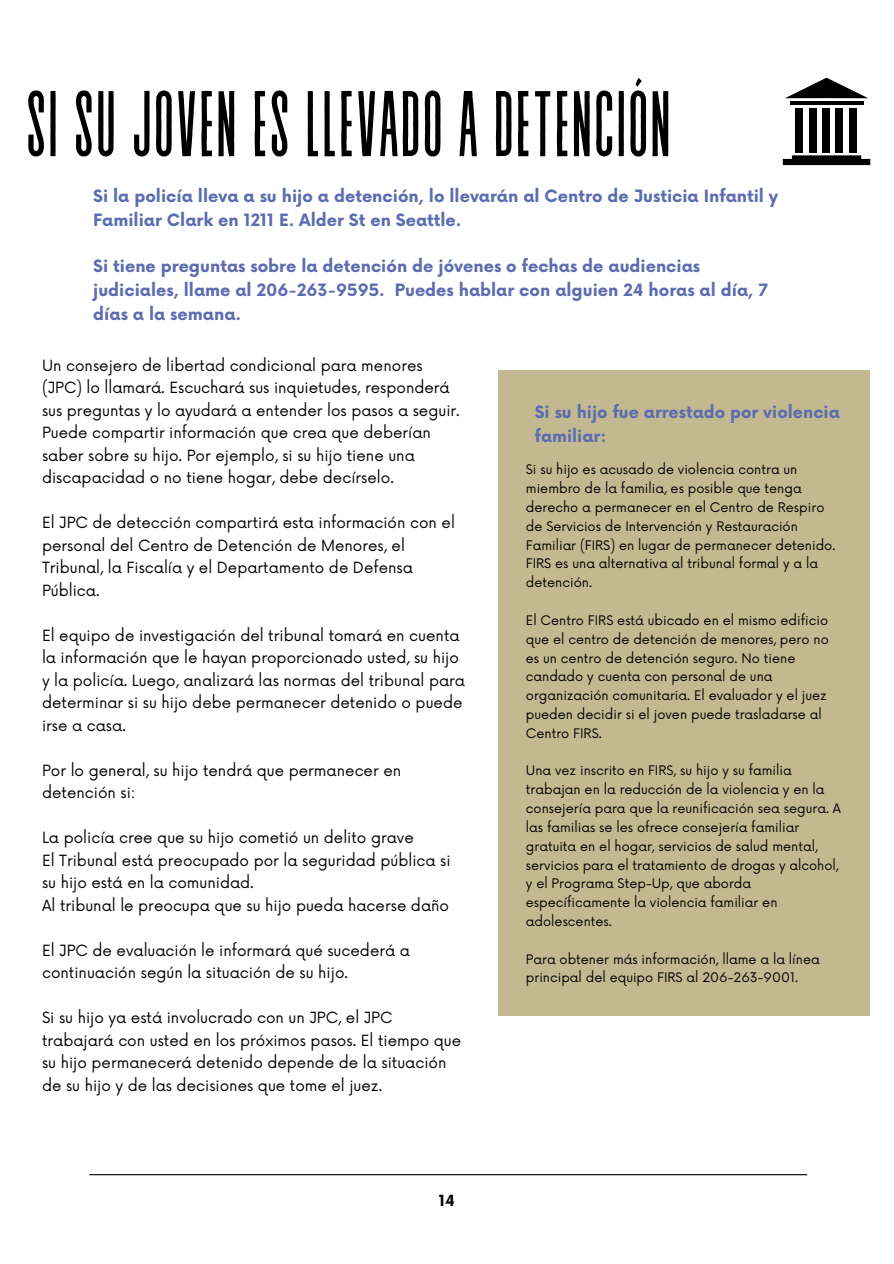
<style>
.page{position:relative;width:894px;height:1264px;background:#fff}
.page>*{position:absolute;margin:0;border:0;box-sizing:border-box;transform-origin:0 0}
.t1{font:93px "Revive 80 Tall";color:#000001}
.t2{font:700 16.65px/23.7px "Now";color:#5d6cb0}
.t3{font:700 16.5px/23.7px "Now";color:#5d6cb0}
.t4{font:15px/22.5px "Now";color:#000}
.t5{font:700 15px "Now";color:#000001}
.t6{font:12.9px/18.8px "Now";color:#000}
</style>
<div class="page">
<hr style="left:89px;top:1174px;width:718px;height:1px;background:#000001">
<div style="left:795px;top:108px;width:7px;height:44px;background:#000"></div>
<div style="left:808px;top:108px;width:7px;height:44px;background:#000"></div>
<div style="left:822px;top:108px;width:7px;height:44px;background:#000"></div>
<div style="left:835px;top:108px;width:7px;height:44px;background:#000"></div>
<div style="left:849px;top:108px;width:7px;height:44px;background:#000"></div>
<svg style="left:782px;top:155px;width:88px;height:10px"></svg>
<hr style="left:789px;top:101px;width:74px;height:4px;background:#000">
<svg style="left:785px;top:78px;width:83px;height:20px"></svg>
<div style="left:498px;top:370px;width:372px;height:645px;background:#c2b990"></div>
<h1 class="t1" style="left:25px;top:76px;width:648px">SI SU JOVEN ES LLEVADO A DETENCIÓN</h1>
<p class="t2" style="left:93px;top:186px;width:686px">Si la policía lleva a su hijo a detención, lo llevarán al Centro de Justicia Infantil y<br>Familiar Clark en 1211 E. Alder St en Seattle.</p>
<p class="t2" style="left:93px;top:255px;width:675px">Si tiene preguntas sobre la detención de jóvenes o fechas de audiencias judiciales, llame al 206-263-9595. Puedes hablar con alguien 24 horas al día, 7 días a la semana.</p>
<p class="t4" style="left:42px;top:354px;width:419px">Un consejero de libertad condicional para menores (JPC) lo llamará. Escuchará sus inquietudes, responderá sus preguntas y lo ayudará a entender los pasos a seguir.<br>Puede compartir información que crea que deberían saber sobre su hijo. Por ejemplo, si su hijo tiene una discapacidad o no tiene hogar, debe decírselo.</p>
<h2 class="t4" style="left:42px;top:512px;width:414px">El JPC de detección compartirá esta información con el personal del Centro de Detención de Menores, el Tribunal, la Fiscalía y el Departamento de Defensa Pública.</h2>
<h2 class="t4" style="left:42px;top:624px;width:424px">El equipo de investigación del tribunal tomará en cuenta la información que le hayan proporcionado usted, su hijo y la policía. Luego, analizará las normas del tribunal para determinar si su hijo debe permanecer detenido o puede irse a casa.</h2>
<h3 class="t4" style="left:42px;top:759px;width:360px">Por lo general, su hijo tendrá que permanecer en detención si:</h3>
<h3 class="t4" style="left:42px;top:827px;width:410px">La policía cree que su hijo cometió un delito grave<br>El Tribunal está preocupado por la seguridad pública si su hijo está en la comunidad.<br>Al tribunal le preocupa que su hijo pueda hacerse daño</h3>
<h3 class="t4" style="left:42px;top:939px;width:369px">El JPC de evaluación le informará qué sucederá a continuación según la situación de su hijo.</h3>
<h3 class="t4" style="left:42px;top:1007px;width:420px">Si su hijo ya está involucrado con un JPC, el JPC trabajará con usted en los próximos pasos. El tiempo que su hijo permanecerá detenido depende de la situación de su hijo y de las decisiones que tome el juez.</h3>
<h3 class="t5" style="left:438px;top:1192px;width:17px">14</h3>
<p class="t3" style="left:534px;top:401px;width:306px">Si su hijo fue arrestado por violencia familiar:</p>
<h3 class="t6" style="left:525px;top:461px;width:311px">Si su hijo es acusado de violencia contra un miembro de la familia, es posible que tenga derecho a permanecer en el Centro de Respiro de Servicios de Intervención y Restauración Familiar (FIRS) en lugar de permanecer detenido.<br>FIRS es una alternativa al tribunal formal y a la detención.</h3>
<h3 class="t6" style="left:525px;top:611px;width:304px">El Centro FIRS está ubicado en el mismo edificio que el centro de detención de menores, pero no es un centro de detención seguro. No tiene candado y cuenta con personal de una organización comunitaria. El evaluador y el juez pueden decidir si el joven puede trasladarse al Centro FIRS.</h3>
<h2 class="t6" style="left:525px;top:762px;width:316px">Una vez inscrito en FIRS, su hijo y su familia trabajan en la reducción de la violencia y en la consejería para que la reunificación sea segura. A las familias se les ofrece consejería familiar gratuita en el hogar, servicios de salud mental, servicios para el tratamiento de drogas y alcohol, y el Programa Step-Up, que aborda específicamente la violencia familiar en adolescentes.</h2>
<p class="t6" style="left:525px;top:950px;width:295px">Para obtener más información, llame a la línea principal del equipo FIRS al 206-263-9001.</p>
</div>
